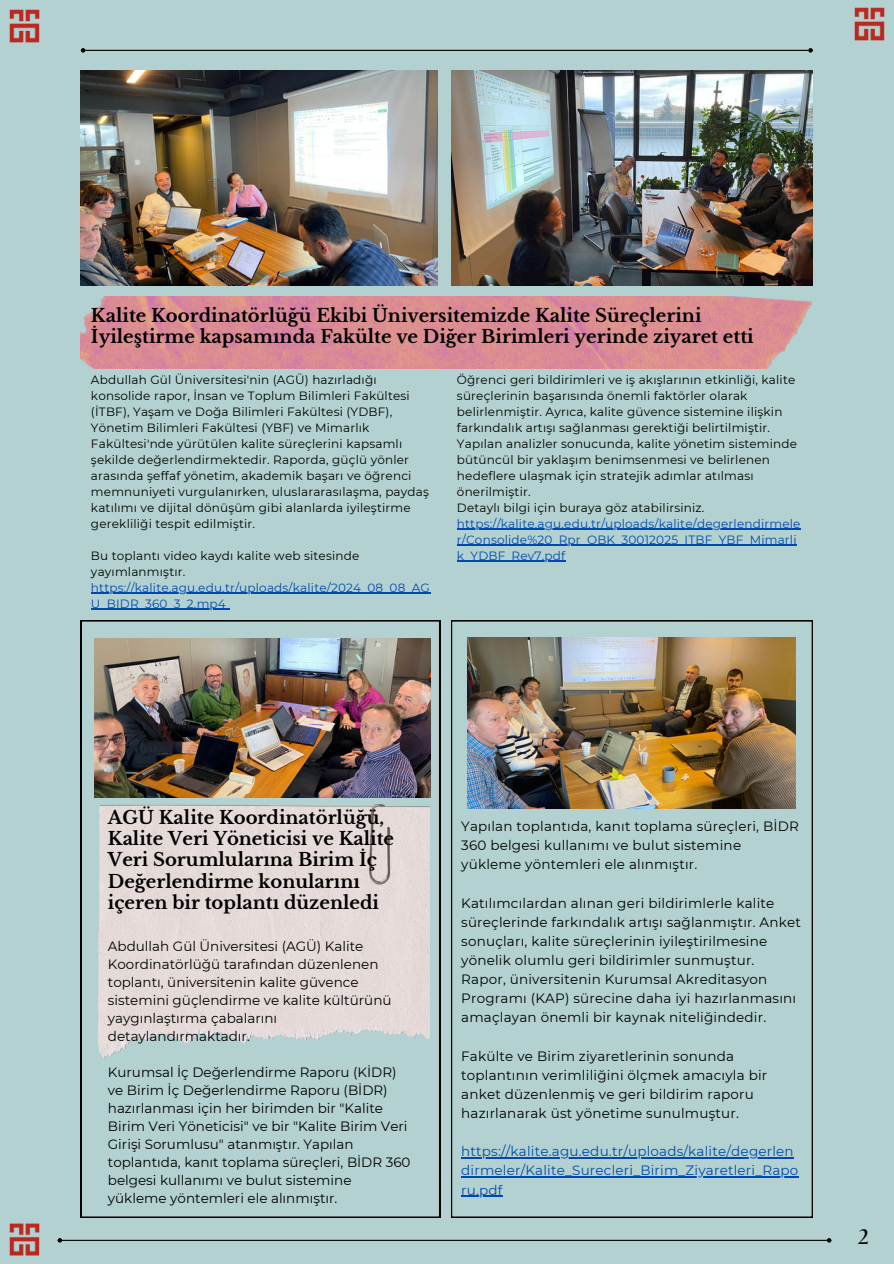
<style>
.page{position:relative;width:894px;height:1264px;background:#fff}
.page>*{position:absolute;margin:0;border:0;box-sizing:border-box;transform-origin:0 0}
.t1{font:700 21px "The Seasons";color:#000}
.t2{font:700 18px/21.3px "Libre Baskerville";color:#000}
.t3{font:13.5px/18px "Montserrat";letter-spacing:.015em;color:#000}
.t4{font:13.5px "Montserrat";letter-spacing:.015em;color:#004aad}
.t5{font:12px/16px "Montserrat";letter-spacing:.015em;color:#000}
.t6{font:12px "Montserrat";letter-spacing:.015em;color:#004aad}
</style>
<div class="page">
<div style="left:0;top:0;width:893px;height:1263px;background:#b3d1d0"></div>
<img style="left:81px;top:70px;width:356px;height:215px">
<img style="left:451px;top:70px;width:361px;height:215px">
<hr style="left:85px;top:50px;width:723px;height:1px;background:#000">
<svg style="left:81px;top:48px;width:4px;height:5px"></svg>
<svg style="left:808px;top:48px;width:4px;height:5px"></svg>
<img style="left:81px;top:296px;width:731px;height:72px">
<svg style="left:81px;top:620px;width:359px;height:597px"></svg>
<hr style="left:91px;top:592px;width:339px;height:1px;background:#004aad">
<hr style="left:91px;top:608px;width:135px;height:1px;background:#004aad">
<hr style="left:457px;top:528px;width:343px;height:1px;background:#004aad">
<hr style="left:457px;top:544px;width:339px;height:1px;background:#004aad">
<hr style="left:457px;top:560px;width:108px;height:1px;background:#004aad">
<svg style="left:451px;top:620px;width:361px;height:597px"></svg>
<img style="left:98px;top:804px;width:332px;height:254px">
<img style="left:467px;top:637px;width:328px;height:171px">
<hr style="left:461px;top:1157px;width:332px;height:1px;background:#004aad">
<hr style="left:461px;top:1176px;width:337px;height:1px;background:#004aad">
<hr style="left:461px;top:1195px;width:41px;height:1px;background:#004aad">
<img style="left:95px;top:638px;width:335px;height:159px">
<hr style="left:62px;top:1239px;width:764px;height:1px;background:#000">
<svg style="left:58px;top:1238px;width:4px;height:4px"></svg>
<svg style="left:826px;top:1238px;width:5px;height:4px"></svg>
<img style="left:9px;top:1223px;width:31px;height:33px">
<img style="left:9px;top:9px;width:31px;height:34px">
<img style="left:854px;top:7px;width:31px;height:34px">
<p class="t2" style="left:91px;top:305px;width:664px">Kalite Koordinatörlüğü Ekibi Üniversitemizde Kalite Süreçlerini<br>İyileştirme kapsamında Fakülte ve Diğer Birimleri yerinde ziyaret etti</p>
<p class="t5" style="left:91px;top:371px;width:339px">Abdullah Gül Üniversitesi'nin (AGÜ) hazırladığı konsolide rapor, İnsan ve Toplum Bilimleri Fakültesi (İTBF), Yaşam ve Doğa Bilimleri Fakültesi (YDBF), Yönetim Bilimleri Fakültesi (YBF) ve Mimarlık Fakültesi'nde yürütülen kalite süreçlerini kapsamlı şekilde değerlendirmektedir. Raporda, güçlü yönler arasında şeffaf yönetim, akademik başarı ve öğrenci memnuniyeti vurgulanırken, uluslararasılaşma, paydaş katılımı ve dijital dönüşüm gibi alanlarda iyileştirme gerekliliği tespit edilmiştir.</p>
<p class="t5" style="left:91px;top:547px;width:270px">Bu toplantı video kaydı kalite web sitesinde yayımlanmıştır.</p>
<p class="t6" style="left:91px;top:580px;width:340px">https://kalite.agu.edu.tr/uploads/kalite/2024_08_08_AG</p>
<p class="t6" style="left:91px;top:596px;width:136px">U_BIDR_360_3_2.mp4</p>
<p class="t5" style="left:457px;top:371px;width:341px">Öğrenci geri bildirimleri ve iş akışlarının etkinliği, kalite süreçlerinin başarısında önemli faktörler olarak belirlenmiştir. Ayrıca, kalite güvence sistemine ilişkin farkındalık artışı sağlanması gerektiği belirtilmiştir.<br>Yapılan analizler sonucunda, kalite yönetim sisteminde bütüncül bir yaklaşım benimsenmesi ve belirlenen hedeflere ulaşmak için stratejik adımlar atılması önerilmiştir.</p>
<p class="t5" style="left:457px;top:499px;width:249px">Detaylı bilgi için buraya göz atabilirsiniz.</p>
<p class="t6" style="left:457px;top:516px;width:345px">https://kalite.agu.edu.tr/uploads/kalite/degerlendirmele</p>
<p class="t6" style="left:457px;top:532px;width:341px">r/Consolide%20_Rpr_OBK_30012025_ITBF_YBF_Mimarli</p>
<p class="t6" style="left:457px;top:548px;width:110px">k_YDBF_Rev7.pdf</p>
<p class="t2" style="left:108px;top:806px;width:288px">AGÜ Kalite Koordinatörlüğü,<br>Kalite Veri Yöneticisi ve Kalite<br>Veri Sorumlularına Birim İç<br>Değerlendirme konularını içeren bir toplantı düzenledi</p>
<p class="t3" style="left:108px;top:936px;width:285px">Abdullah Gül Üniversitesi (AGÜ) Kalite Koordinatörlüğü tarafından düzenlenen toplantı, üniversitenin kalite güvence sistemini güçlendirme ve kalite kültürünü yaygınlaştırma çabalarını detaylandırmaktadır.</p>
<p class="t3" style="left:108px;top:1062px;width:304px">Kurumsal İç Değerlendirme Raporu (KİDR) ve Birim İç Değerlendirme Raporu (BİDR) hazırlanması için her birimden bir "Kalite Birim Veri Yöneticisi" ve bir "Kalite Birim Veri Girişi Sorumlusu" atanmıştır. Yapılan toplantıda, kanıt toplama süreçleri, BİDR 360 belgesi kullanımı ve bulut sistemine yükleme yöntemleri ele alınmıştır.</p>
<p class="t3" style="left:461px;top:816px;width:339px;line-height:19.2px">Yapılan toplantıda, kanıt toplama süreçleri, BİDR<br>360 belgesi kullanımı ve bulut sistemine yükleme yöntemleri ele alınmıştır.</p>
<p class="t3" style="left:461px;top:893px;width:341px;line-height:19.2px">Katılımcılardan alınan geri bildirimlerle kalite süreçlerinde farkındalık artışı sağlanmıştır. Anket sonuçları, kalite süreçlerinin iyileştirilmesine yönelik olumlu geri bildirimler sunmuştur.<br>Rapor, üniversitenin Kurumsal Akreditasyon Programı (KAP) sürecine daha iyi hazırlanmasını amaçlayan önemli bir kaynak niteliğindedir.</p>
<p class="t3" style="left:461px;top:1046px;width:307px;line-height:19.2px">Fakülte ve Birim ziyaretlerinin sonunda toplantının verimliliğini ölçmek amacıyla bir anket düzenlenmiş ve geri bildirim raporu hazırlanarak üst yönetime sunulmuştur.</p>
<p class="t4" style="left:461px;top:1143px;width:334px">https://kalite.agu.edu.tr/uploads/kalite/degerlen</p>
<p class="t4" style="left:461px;top:1162px;width:338px">dirmeler/Kalite_Surecleri_Birim_Ziyaretleri_Rapo</p>
<p class="t4" style="left:461px;top:1181px;width:43px">ru.pdf</p>
<p class="t1" style="left:857px;top:1227px;width:12px">2</p>
</div>
